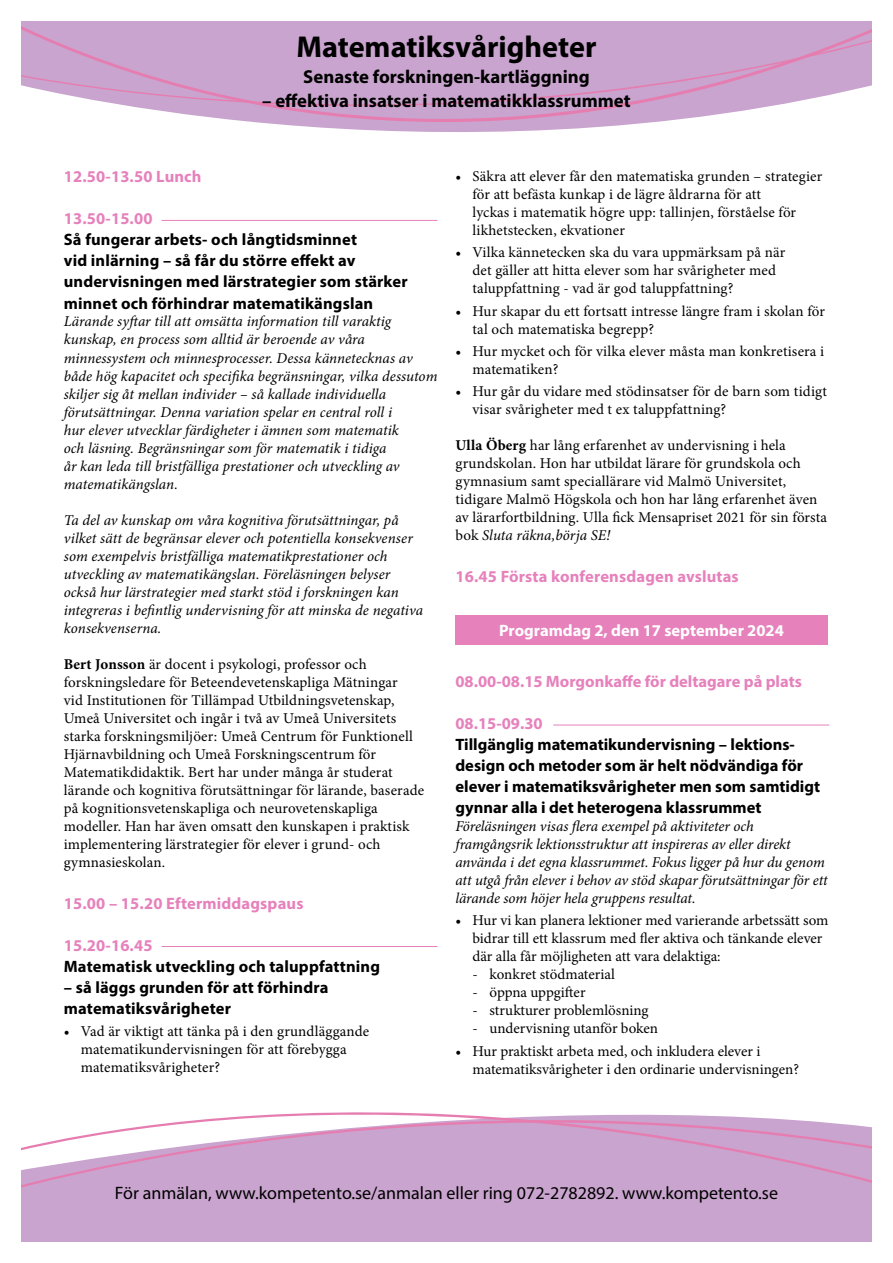
<style>
.page{position:relative;width:893px;height:1263px;background:#fff}
.page>*{position:absolute;margin:0;border:0;box-sizing:border-box;transform-origin:0 0}
.t1{font:700 30.3px "Myriad Pro";color:#000}
.t2{font:700 18.75px "Myriad Pro";color:#000}
.t3{font:18px "Myriad Pro";color:#000}
.t4{font:700 16.5px/21px "Myriad Pro";letter-spacing:.01em;color:#000}
.t5{font:700 16.5px "Myriad Pro";letter-spacing:.01em;color:#e681bc}
.t6{font:700 16.5px "Myriad Pro";color:#fff}
.t7{font:15px/18px "Minion Pro";letter-spacing:.005em;color:#000}
.t8{font:italic 15px/18px "Minion Pro";color:#000}
.s1{font-weight:700}
.s2{font-style:italic}
</style>
<div class="page">
<div style="left:21px;top:1216px;width:851px;height:26px;background:#c9a4ce"></div>
<svg style="left:21px;top:1112px;width:851px;height:104px;fill:#c9a4ce"></svg>
<hr style="left:162px;top:220px;width:275px;height:1px;background:#e681bc">
<hr style="left:162px;top:946px;width:275px;height:1px;background:#e681bc">
<hr style="left:553px;top:725px;width:276px;height:1px;background:#e681bc">
<div style="left:455px;top:615px;width:373px;height:30px;background:#e681bc"></div>
<svg style="left:163px;top:111px;width:577px;height:21px;fill:#c9a4ce"></svg>
<svg style="left:21px;top:21px;width:851px;height:90px;background:#cca6ce"></svg>
<h1 class="t1" style="left:296px;top:27px;width:302px">Matematiksvårigheter</h1>
<p class="t2" style="left:303px;top:65px;width:288px">Senaste forskningen-kartläggning</p>
<p class="t2" style="left:262px;top:88px;width:370px">– effektiva insatser i matematikklassrummet</p>
<p class="t5" style="left:64px;top:166px;width:139px">12.50-13.50 Lunch</p>
<p class="t5" style="left:64px;top:208px;width:90px">13.50-15.00</p>
<p class="t4" style="left:64px;top:229px;width:345px">Så fungerar arbets- och långtidsminnet<br>vid inlärning – så får du större effekt av undervisningen med lärstrategier som stärker minnet och förhindrar matematikängslan</p>
<p class="t8" style="left:64px;top:313px;width:375px">Lärande syftar till att omsätta information till varaktig kunskap, en process som alltid är beroende av våra minnessystem och minnesprocesser. Dessa kännetecknas av både hög kapacitet och specifika begränsningar, vilka dessutom skiljer sig åt mellan individer – så kallade individuella förutsättningar. Denna variation spelar en central roll i<br>hur elever utvecklar färdigheter i ämnen som matematik<br>och läsning. Begränsningar som för matematik i tidiga<br>år kan leda till bristfälliga prestationer och utveckling av matematikängslan.</p>
<p class="t8" style="left:64px;top:511px;width:361px">Ta del av kunskap om våra kognitiva förutsättningar, på vilket sätt de begränsar elever och potentiella konsekvenser som exempelvis bristfälliga matematikprestationer och utveckling av matematikängslan. Föreläsningen belyser också hur lärstrategier med starkt stöd i forskningen kan integreras i befintlig undervisning för att minska de negativa konsekvenserna.</p>
<p class="t7" style="left:64px;top:655px;width:362px"><span class="s1">Bert Jonsson</span> är docent i psykologi, professor och forskningsledare för Beteendevetenskapliga Mätningar<br>vid Institutionen för Tillämpad Utbildningsvetenskap, Umeå Universitet och ingår i två av Umeå Universitets starka forskningsmiljöer: Umeå Centrum för Funktionell Hjärnavbildning och Umeå Forskningscentrum för Matematikdidaktik. Bert har under många år studerat lärande och kognitiva förutsättningar för lärande, baserade på kognitionsvetenskapliga och neurovetenskapliga modeller. Han har även omsatt den kunskapen i praktisk implementering lärstrategier för elever i grund- och gymnasieskolan.</p>
<p class="t5" style="left:64px;top:892px;width:241px">15.00 – 15.20 Eftermiddagspaus</p>
<p class="t5" style="left:64px;top:934px;width:90px">15.20-16.45</p>
<p class="t4" style="left:64px;top:955px;width:318px">Matematisk utveckling och taluppfattning</p>
<p class="t4" style="left:64px;top:976px;width:266px">– så läggs grunden för att förhindra matematiksvårigheter</p>
<p class="t7" style="left:81px;top:1022px;width:290px;text-indent:-17px">• Vad är viktigt att tänka på i den grundläggande matematikundervisningen för att förebygga matematiksvårigheter?</p>
<p class="t7" style="left:472px;top:167px;width:351px;text-indent:-17px">• Säkra att elever får den matematiska grunden – strategier för att befästa kunkap i de lägre åldrarna för att<br>lyckas i matematik högre upp: tallinjen, förståelse för likhetstecken, ekvationer</p>
<p class="t7" style="left:472px;top:244px;width:314px;text-indent:-17px">• Vilka kännetecken ska du vara uppmärksam på när det gäller att hitta elever som har svårigheter med taluppfattning - vad är god taluppfattning?</p>
<p class="t7" style="left:472px;top:302px;width:354px;text-indent:-17px">• Hur skapar du ett fortsatt intresse längre fram i skolan för tal och matematiska begrepp?</p>
<p class="t7" style="left:472px;top:342px;width:353px;text-indent:-17px">• Hur mycket och för vilka elever måsta man konkretisera i matematiken?</p>
<p class="t7" style="left:472px;top:382px;width:356px;text-indent:-17px">• Hur går du vidare med stödinsatser för de barn som tidigt visar svårigheter med t ex taluppfattning?</p>
<p class="t7" style="left:455px;top:436px;width:373px"><span class="s1">Ulla Öberg</span> har lång erfarenhet av undervisning i hela grundskolan. Hon har utbildat lärare för grundskola och gymnasium samt speciallärare vid Malmö Universitet, tidigare Malmö Högskola och hon har lång erfarenhet även av lärarfortbildning. Ulla fick Mensapriset 2021 för sin första bok <span class="s2">Sluta räkna,börja SE!</span></p>
<p class="t5" style="left:455px;top:566px;width:285px">16.45 Första konferensdagen avslutas</p>
<p class="t6" style="left:499px;top:620px;width:286px">Programdag 2, den 17 september 2024</p>
<p class="t5" style="left:455px;top:671px;width:348px">08.00-08.15 Morgonkaffe för deltagare på plats</p>
<p class="t5" style="left:455px;top:713px;width:89px">08.15-09.30</p>
<p class="t4" style="left:455px;top:733px;width:366px">Tillgänglig matematikundervisning – lektions&shy;design och metoder som är helt nödvändiga för elever i matematiksvårigheter men som samtidigt gynnar alla i det heterogena klassrummet</p>
<p class="t8" style="left:455px;top:817px;width:374px">Föreläsningen visas flera exempel på aktiviteter och framgångsrik lektionsstruktur att inspireras av eller direkt använda i det egna klassrummet. Fokus ligger på hur du genom att utgå från elever i behov av stöd skapar förutsättningar för ett lärande som höjer hela gruppens resultat.</p>
<p class="t7" style="left:472px;top:912px;width:357px;text-indent:-17px">• Hur vi kan planera lektioner med varierande arbetssätt som bidrar till ett klassrum med fler aktiva och tänkande elever där alla får möjligheten att vara delaktiga:</p>
<p class="t7" style="left:472px;top:966px;width:144px">- konkret stödmaterial</p>
<p class="t7" style="left:472px;top:984px;width:115px">- öppna uppgifter</p>
<p class="t7" style="left:472px;top:1002px;width:178px">- strukturer problemlösning</p>
<p class="t7" style="left:472px;top:1020px;width:187px">- undervisning utanför boken</p>
<p class="t7" style="left:472px;top:1042px;width:328px;text-indent:-17px">• Hur praktiskt arbeta med, och inkludera elever i matematiksvårigheter i den ordinarie undervisningen?</p>
<p class="t3" style="left:115px;top:1182px;width:665px">För anmälan, www.kompetento.se/anmalan eller ring 072-2782892. www.kompetento.se</p>
</div>
